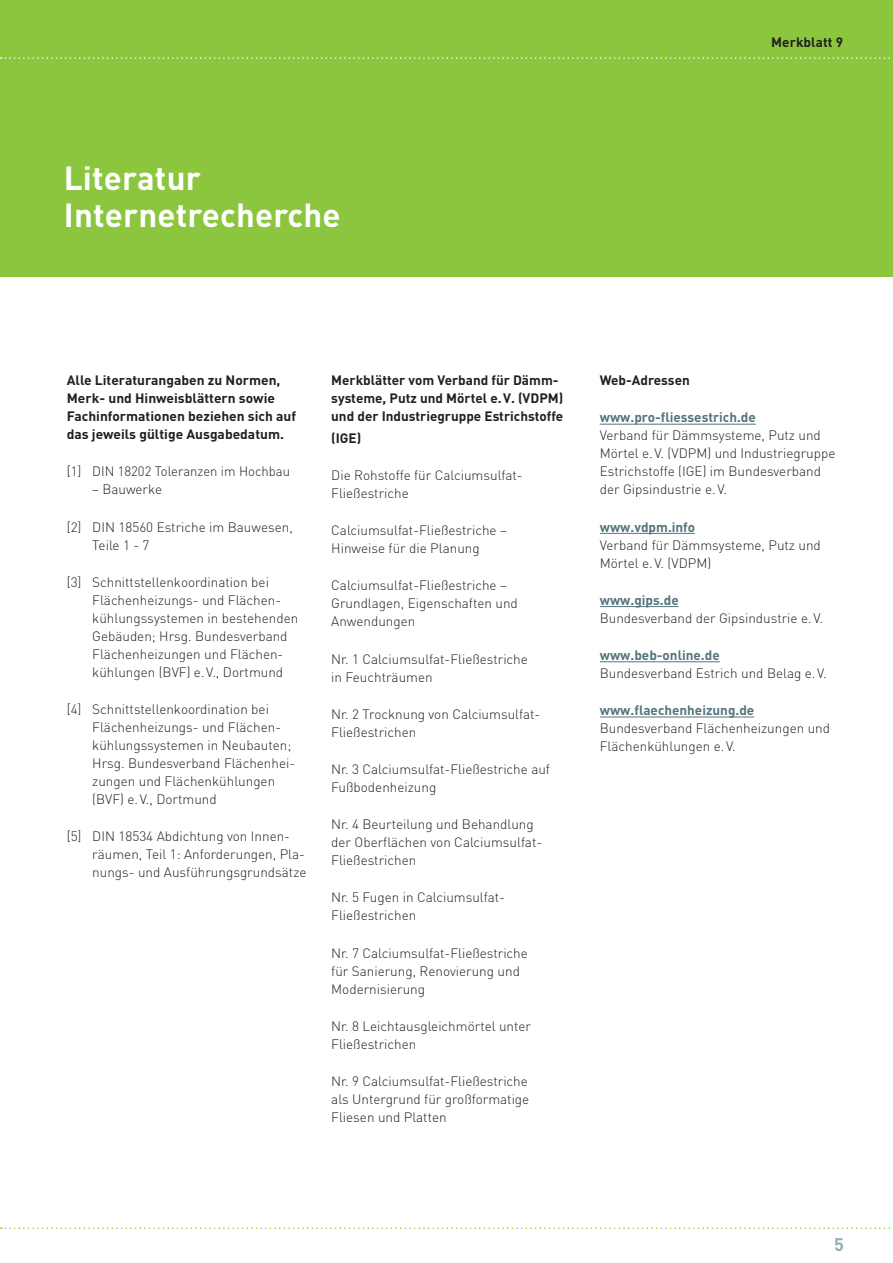
<style>
.page{position:relative;width:893px;height:1263px;background:#fff}
.page>*{position:absolute;margin:0;border:0;box-sizing:border-box;transform-origin:0 0}
.t1{font:700 33px/37.5px "DIN";letter-spacing:.005em;color:#fff}
.t2{font:700 18px "DIN";color:#96aeb4}
.t3{font:300 13.5px/18px "DIN";color:#231f20}
.t4{font:700 13.5px/18px "DIN";color:#231f20}
.t5{font:700 13.5px "DIN";color:#54747c}
</style>
<div class="page">
<div style="left:0;top:0;width:893px;height:277px;background:#8bc63e"></div>
<svg style="left:1px;top:57px;width:889px;height:2px"></svg>
<hr style="left:600px;top:424px;width:156px;height:1px;background:#54747c">
<hr style="left:600px;top:533px;width:95px;height:1px;background:#54747c">
<hr style="left:600px;top:606px;width:79px;height:1px;background:#54747c">
<hr style="left:600px;top:661px;width:120px;height:1px;background:#54747c">
<hr style="left:600px;top:717px;width:154px;height:1px;background:#54747c">
<svg style="left:1px;top:1227px;width:889px;height:2px"></svg>
<h1 class="t1" style="left:64px;top:158px;width:278px">Literatur<br>Internetrecherche</h1>
<p class="t4" style="left:771px;top:33px;width:73px">Merkblatt 9</p>
<p class="t4" style="left:67px;top:371px;width:231px">Alle Literaturangaben zu Normen, Merk- und Hinweisblättern sowie Fachinformationen beziehen sich auf das jeweils gültige Ausgabedatum.</p>
<p class="t3" style="left:67px;top:462px;width:225px">[1] DIN 18202 Toleranzen im Hochbau</p>
<p class="t3" style="left:92px;top:480px;width:71px">– Bauwerke</p>
<p class="t3" style="left:92px;top:517px;width:202px;text-indent:-26px">[2] DIN 18560 Estriche im Bauwesen,<br>Teile 1 - 7</p>
<p class="t3" style="left:92px;top:572px;width:208px;text-indent:-26px">[3] Schnittstellenkoordination bei Flächenheizungs- und Flächen&shy;kühlungssystemen in bestehenden Gebäuden; Hrsg. Bundesverband Flächenheizungen und Flächen&shy;kühlungen (BVF) e. V., Dortmund</p>
<p class="t3" style="left:92px;top:700px;width:204px;text-indent:-26px">[4] Schnittstellenkoordination bei<br>Flächenheizungs- und Flächen&shy;kühlungssystemen in Neubauten;<br>Hrsg. Bundesverband Flächenhei&shy;zungen und Flächenkühlungen (BVF) e. V., Dortmund</p>
<p class="t3" style="left:92px;top:827px;width:216px;text-indent:-26px">[5] DIN 18534 Abdichtung von Innen&shy;räumen, Teil 1: Anforderungen, Pla&shy;nungs- und Ausführungsgrundsätze</p>
<p class="t4" style="left:331px;top:371px;width:234px">Merkblätter vom Verband für Dämm&shy;systeme, Putz und Mörtel e.V. (VDPM) und der Industriegruppe Estrichstoffe</p>
<p class="t4" style="left:331px;top:428px;width:31px">(IGE)</p>
<p class="t3" style="left:331px;top:466px;width:193px">Die Rohstoffe für Calciumsulfat-<br>Fließestriche</p>
<p class="t3" style="left:331px;top:521px;width:177px">Calciumsulfat-Fließestriche –<br>Hinweise für die Planung</p>
<p class="t3" style="left:331px;top:576px;width:188px">Calciumsulfat-Fließestriche –<br>Grundlagen, Eigenschaften und<br>Anwendungen</p>
<p class="t3" style="left:331px;top:649px;width:198px">Nr. 1 Calciumsulfat-Fließestriche in Feuchträumen</p>
<p class="t3" style="left:331px;top:704px;width:210px">Nr. 2 Trocknung von Calciumsulfat-<br>Fließestrichen</p>
<p class="t3" style="left:331px;top:760px;width:220px">Nr. 3 Calciumsulfat-Fließestriche auf<br>Fußbodenheizung</p>
<p class="t3" style="left:331px;top:815px;width:212px">Nr. 4 Beurteilung und Behandlung der Oberflächen von Calciumsulfat-<br>Fließestrichen</p>
<p class="t3" style="left:331px;top:888px;width:175px">Nr. 5 Fugen in Calciumsulfat-<br>Fließestrichen</p>
<p class="t3" style="left:331px;top:943px;width:198px">Nr. 7 Calciumsulfat-Fließestriche für Sanierung, Renovierung und<br>Modernisierung</p>
<p class="t3" style="left:331px;top:1016px;width:201px">Nr. 8 Leichtausgleichmörtel unter<br>Fließestrichen</p>
<p class="t3" style="left:331px;top:1072px;width:200px;text-align:justify">Nr. 9 Calciumsulfat-Fließestriche als Untergrund für großformatige Fliesen und Platten</p>
<p class="t4" style="left:600px;top:371px;width:92px">Web-Adressen</p>
<p class="t5" style="left:600px;top:409px;width:158px">www.pro-fliessestrich.de</p>
<p class="t3" style="left:600px;top:426px;width:237px">Verband für Dämmsysteme, Putz und Mörtel e. V. (VDPM) und Industriegruppe Estrichstoffe (IGE) im Bundesverband der Gipsindustrie e. V.</p>
<p class="t5" style="left:600px;top:518px;width:97px">www.vdpm.info</p>
<p class="t3" style="left:600px;top:535px;width:223px">Verband für Dämmsysteme, Putz und<br>Mörtel e. V. (VDPM)</p>
<p class="t5" style="left:600px;top:591px;width:80px">www.gips.de</p>
<p class="t3" style="left:600px;top:608px;width:225px">Bundesverband der Gipsindustrie e. V.</p>
<p class="t5" style="left:600px;top:646px;width:121px">www.beb-online.de</p>
<p class="t3" style="left:600px;top:664px;width:229px">Bundesverband Estrich und Belag e. V.</p>
<p class="t5" style="left:600px;top:701px;width:156px">www.flaechenheizung.de</p>
<p class="t3" style="left:600px;top:719px;width:232px">Bundesverband Flächenheizungen und<br>Flächenkühlungen e. V.</p>
<h2 class="t2" style="left:834px;top:1232px;width:11px">5</h2>
</div>
